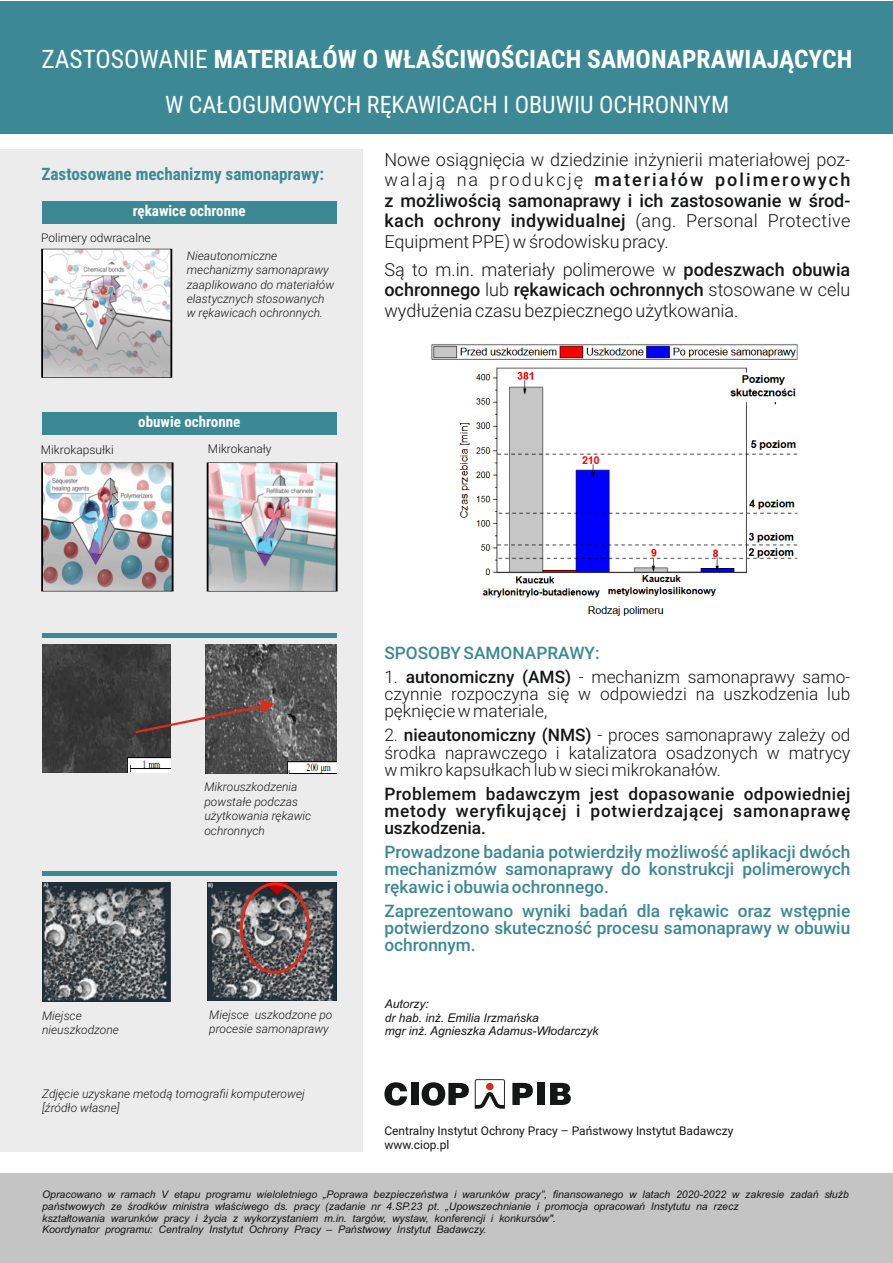
<style>
.page{position:relative;width:893px;height:1263px;background:#fff}
.page>*{position:absolute;margin:0;border:0;box-sizing:border-box;transform-origin:0 0}
.t1{font:700 25.5px "Roboto Condensed";color:#fff}
.t2{font:24px "Roboto Condensed";color:#fff}
.t3{font:300 18px/20.5px "Roboto";color:#151616;text-align:justify}
.t4{font:500 17.25px/17.4px "Roboto";color:#3c8995;text-align:justify}
.t5{font:300 17.25px/17.4px "Roboto";color:#151616;text-align:justify}
.t6{font:500 17.25px/17.4px "Roboto";letter-spacing:.045em;color:#151616;text-align:justify}
.t7{font:700 17.1px "Roboto Condensed";color:#3c8995}
.t8{font:700 15px "Roboto Condensed";color:#fff}
.t9{font:italic 300 12px/14.4px "Roboto";color:#151616}
.t10{font:italic 12px/13.4px "Arial";color:#151616}
.t11{font:12px/14.4px "Roboto";color:#151616}
.t12{font:300 12px "Roboto";color:#151616}
.t13{font:italic 10.5px/11.7px "Arial";color:#151616}
.s1{font-weight:400}
.s2{font-weight:500}
</style>
<div class="page">
<div style="left:0;top:149px;width:363px;height:1002px;background:#ececec"></div>
<div style="left:42px;top:201px;width:295px;height:22px;background:#3c8995"></div>
<div style="left:42px;top:412px;width:295px;height:22px;background:#3c8995"></div>
<hr style="left:42px;top:633px;width:295px;height:4px;background:#3c8995">
<hr style="left:42px;top:871px;width:295px;height:4px;background:#3c8995">
<div style="left:0;top:1px;width:893px;height:133px;background:#3c8995"></div>
<div style="left:0;top:1173px;width:893px;height:90px;background:#c4c4c5"></div>
<img style="left:431px;top:344px;width:367px;height:272px">
<img style="left:44px;top:464px;width:127px;height:126px">
<div style="left:42px;top:462px;width:131px;height:130px;border:1px solid #000"></div>
<img style="left:209px;top:464px;width:126px;height:126px">
<div style="left:207px;top:462px;width:130px;height:130px;border:1px solid #000"></div>
<img style="left:44px;top:251px;width:126px;height:125px">
<div style="left:42px;top:249px;width:130px;height:129px;border:1px solid #000"></div>
<img style="left:42px;top:644px;width:129px;height:128px">
<img style="left:205px;top:644px;width:132px;height:129px">
<svg style="left:135px;top:700px;width:140px;height:33px"></svg>
<img style="left:207px;top:882px;width:130px;height:119px">
<img style="left:42px;top:882px;width:128px;height:119px">
<div style="left:240px;top:882px;width:70px;height:92px;border:3px solid #dd2b1c;border-radius:50%"></div>
<svg style="left:384px;top:1082px;width:23px;height:24px"></svg>
<div style="left:411px;top:1083px;width:7px;height:22px;background:#151616"></div>
<svg style="left:422px;top:1082px;width:47px;height:24px"></svg>
<svg style="left:512px;top:1083px;width:21px;height:22px"></svg>
<svg style="left:550px;top:1083px;width:21px;height:22px"></svg>
<div style="left:537px;top:1083px;width:7px;height:22px;background:#151616"></div>
<svg style="left:475px;top:1079px;width:30px;height:30px"></svg>
<h1 class="t1" style="left:41px;top:49px;width:812px"><span class="s1">ZASTOSOWANIE</span> MATERIAŁÓW O WŁAŚCIWOŚCIACH SAMONAPRAWIAJĄCYCH</h1>
<h2 class="t2" style="left:165px;top:95px;width:565px">W CAŁOGUMOWYCH RĘKAWICACH I OBUWIU OCHRONNYM</h2>
<h3 class="t7" style="left:42px;top:167px;width:284px">Zastosowane mechanizmy samonaprawy:</h3>
<h3 class="t8" style="left:133px;top:205px;width:114px">rękawice ochronne</h3>
<p class="t12" style="left:41px;top:233px;width:111px">Polimery odwracalne</p>
<p class="t9" style="left:187px;top:249px;width:149px">Nieautonomiczne mechanizmy samonaprawy zaaplikowano do materiałów elastycznych stosowanych w rękawicach ochronnych.</p>
<h3 class="t8" style="left:138px;top:416px;width:104px">obuwie ochronne</h3>
<p class="t12" style="left:41px;top:445px;width:74px">Mikrokapsułki</p>
<p class="t12" style="left:208px;top:444px;width:65px">Mikrokanały</p>
<p class="t3" style="left:384px;top:151px;width:467px">Nowe osiągnięcia w dziedzinie inżynierii materiałowej poz&shy;walają na produkcję <span class="s2">materiałów polimerowych z możliwością samonaprawy i ich zastosowanie w środ&shy;kach ochrony indywidualnej</span> (ang. Personal Protective Equipment PPE) w środowisku pracy.</p>
<h3 class="t3" style="left:384px;top:261px;width:467px">Są to m.in. materiały polimerowe w <span class="s2">podeszwach obuwia ochronnego</span> lub <span class="s2">rękawicach ochronnych</span> stosowane w celu wydłużenia czasu bezpiecznego użytkowania.</h3>
<p class="t9" style="left:42px;top:1010px;width:78px">Miejsce nieuszkodzone</p>
<p class="t9" style="left:204px;top:781px;width:108px">Mikrouszkodzenia powstałe podczas użytkowania rękawic ochronnych</p>
<p class="t9" style="left:209px;top:1009px;width:125px">Miejsce uszkodzone po procesie samonaprawy</p>
<p class="t9" style="left:42px;top:1088px;width:264px">Zdjęcie uzyskane metodą tomografii komputerowej [źródło własne]</p>
<h3 class="t4" style="left:384px;top:646px;width:217px">SPOSOBY SAMONAPRAWY:</h3>
<h3 class="t5" style="left:384px;top:670px;width:467px">1. <span class="s2">autonomiczny (AMS)</span> - mechanizm samonaprawy samo&shy;czynnie rozpoczyna się w odpowiedzi na uszkodzenia lub pęknięcie w materiale,</h3>
<h3 class="t5" style="left:384px;top:728px;width:467px">2. <span class="s2">nieautonomiczny (NMS)</span> - proces samonaprawy zależy od środka naprawczego i katalizatora osadzonych w matrycy w mikro kapsułkach lub w sieci mikrokanałów.</h3>
<h3 class="t6" style="left:384px;top:787px;width:467px">Problemem badawczym jest dopasowanie odpowiedniej metody weryfikującej i potwierdzającej samonaprawę uszkodzenia.</h3>
<h3 class="t4" style="left:384px;top:845px;width:467px">Prowadzone badania potwierdziły możliwość aplikacji dwóch mechanizmów samonaprawy do konstrukcji polimerowych rękawic i obuwia ochronnego.</h3>
<h3 class="t4" style="left:384px;top:903px;width:467px">Zaprezentowano wyniki badań dla rękawic oraz wstępnie potwierdzono skuteczność procesu samonaprawy w obuwiu ochronnym.</h3>
<p class="t10" style="left:385px;top:999px;width:215px">Autorzy:<br>dr hab. inż. Emilia Irzmańska<br>mgr inż. Agnieszka Adamus-Włodarczyk</p>
<p class="t11" style="left:384px;top:1124px;width:350px">Centralny Instytut Ochrony Pracy – Państwowy Instytut Badawczy www.ciop.pl</p>
<p class="t13" style="left:42px;top:1190px;width:808px">Opracowano w ramach V etapu programu wieloletniego „Poprawa bezpieczeństwa i warunków pracy”, finansowanego w latach 2020-2022 w zakresie zadań służb państwowych ze środków ministra właściwego ds. pracy (zadanie nr 4.SP.23 pt. „Upowszechnianie i promocja opracowań Instytutu na rzecz<br>kształtowania warunków pracy i życia z wykorzystaniem m.in. targów, wystaw, konferencji i konkursów".<br>Koordynator programu: Centralny Instytut Ochrony Pracy – Państwowy Instytut Badawczy.</p>
</div>
